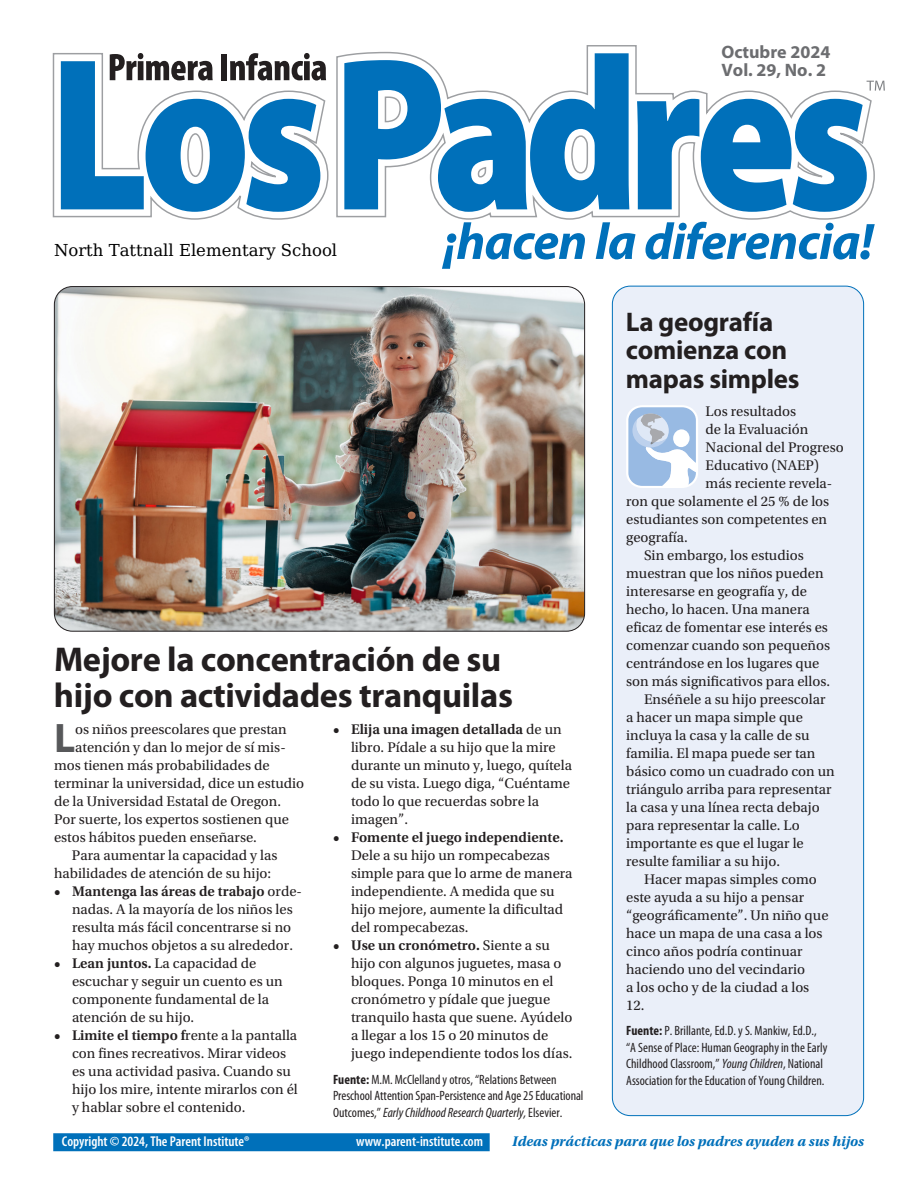
<style>
.page{position:relative;width:918px;height:1188px;background:#fff}
.page>*{position:absolute;margin:0;border:0;box-sizing:border-box;transform-origin:0 0}
.t1{font:700 41.4px "Myriad Pro";color:#57585a}
.t2{font:700 34.5px/36px "Myriad Pro";letter-spacing:-.01em;color:#231f20}
.t3{font:700 27px/28.5px "Myriad Pro";letter-spacing:-.01em;color:#231f20}
.t4{font:700 18px/18px "Myriad Pro";color:#6c6d70}
.t5{font:16.5px "DejaVu Math Te X Gyre";color:#000}
.t6{font:14.7px/18px "Utopia Std";color:#231f20}
.t7{font:italic 700 14.7px "Utopia Std";color:#0070ba}
.t8{font:600 14.7px "Utopia Std";color:#231f20}
.t9{font:600 condensed 14.25px "Myriad Pro";color:#fff}
.t10{font:condensed 13.5px/16.5px "Myriad Pro";color:#231f20}
.s1{font-weight:600}
.s2{font-weight:700}
.s3{font-style:italic}
</style>
<div class="page">
<div style="left:612px;top:286px;width:252px;height:830px;background:#eaeff9;border-radius:18px"></div>
<div style="left:54px;top:1134px;width:435px;height:16px;background:#0070ba"></div>
<div style="left:53px;top:1133px;width:437px;height:18px;border:2px solid #0070ba"></div>
<svg style="left:626px;top:405px;width:72px;height:83px;background:#c0d3eb"></svg>
<svg style="left:442px;top:222px;width:143px;height:47px"></svg>
<svg style="left:596px;top:222px;width:40px;height:38px"></svg>
<svg style="left:645px;top:222px;width:230px;height:38px"></svg>
<svg style="left:53px;top:45px;width:823px;height:175px"></svg>
<svg style="left:344px;top:53px;width:285px;height:159px"></svg>
<svg style="left:637px;top:99px;width:230px;height:113px"></svg>
<svg style="left:61px;top:53px;width:265px;height:159px"></svg>
<svg style="left:867px;top:81px;width:18px;height:10px"></svg>
<img style="left:54px;top:287px;width:531px;height:343px">
<p class="t4" style="left:722px;top:42px;width:110px">Octubre 2024<br>Vol. 29, No. 2</p>
<p class="t5" style="left:54px;top:243px;width:285px">North Tattnall Elementary School</p>
<h2 class="t2" style="left:54px;top:640px;width:460px">Mejore la concentración de su hijo con actividades tranquilas</h2>
<h1 class="t1" style="left:54px;top:711px;width:23px">L</h1>
<p class="t6" style="left:75px;top:721px;width:213px">os niños preescolares que prestan</p>
<p class="t6" style="left:351px;top:721px;width:223px;text-indent:-18px"><span class="s1">• Elija una imagen detallada</span> de un libro. Pídale a su hijo que la mire durante un minuto y, luego, quítela de su vista. Luego diga, “Cuéntame todo lo que recuerdas sobre la imagen”.</p>
<p class="t8" style="left:333px;top:829px;width:232px">• Fomente el juego independiente.</p>
<p class="t6" style="left:351px;top:847px;width:223px">Dele a su hijo un rompecabezas simple para que lo arme de manera independiente. A medida que su hijo mejore, aumente la dificultad del rompecabezas.</p>
<p class="t6" style="left:351px;top:937px;width:223px;text-indent:-18px"><span class="s1">• Use un cronómetro.</span> Siente a su hijo con algunos juguetes, masa o bloques. Ponga 10 minutos en el cronómetro y pídale que juegue tranquilo hasta que suene. Ayúdelo a llegar a los 15 o 20 minutos de juego independiente todos los días.</p>
<p class="t10" style="left:333px;top:1071px;width:252px"><span class="s2">Fuente:</span> M.M. McClelland y otros, “Relations Between<br>Preschool Attention Span-Persistence and Age 25 Educational<br>Outcomes,” <span class="s3">Early Childhood Research Quarterly,</span> Elsevier.</p>
<p class="t6" style="left:75px;top:739px;width:212px">atención y dan lo mejor de sí mis-</p>
<p class="t6" style="left:54px;top:757px;width:217px">mos tienen más probabilidades de</p>
<p class="t6" style="left:54px;top:775px;width:252px">terminar la universidad, dice un estudio</p>
<p class="t6" style="left:54px;top:793px;width:229px">de la Universidad Estatal de Oregon.</p>
<p class="t6" style="left:54px;top:811px;width:237px">Por suerte, los expertos sostienen que</p>
<p class="t6" style="left:54px;top:829px;width:204px">estos hábitos pueden enseñarse.</p>
<p class="t6" style="left:72px;top:847px;width:207px">Para aumentar la capacidad y las</p>
<p class="t6" style="left:54px;top:865px;width:219px">habilidades de atención de su hijo:</p>
<p class="t6" style="left:72px;top:883px;width:231px;text-indent:-18px"><span class="s1">• Mantenga las áreas de trabajo</span> orde&shy;nadas. A la mayoría de los niños les resulta más fácil concentrarse si no hay muchos objetos a su alrededor.</p>
<p class="t6" style="left:72px;top:955px;width:212px;text-indent:-18px"><span class="s1">• Lean juntos.</span> La capacidad de escuchar y seguir un cuento es un componente fundamental de la atención de su hijo.</p>
<p class="t6" style="left:72px;top:1027px;width:227px;text-indent:-18px"><span class="s1">• Limite el tiempo f</span>rente a la pantalla con fines recreativos. Mirar videos es una actividad pasiva. Cuando su hijo los mire, intente mirarlos con él y hablar sobre el contenido.</p>
<h3 class="t3" style="left:626px;top:307px;width:175px">La geografía comienza con mapas simples</h3>
<p class="t6" style="left:706px;top:402px;width:92px">Los resultados</p>
<p class="t6" style="left:706px;top:420px;width:104px">de la Evaluación</p>
<p class="t6" style="left:706px;top:438px;width:140px">Nacional del Progreso</p>
<p class="t6" style="left:706px;top:456px;width:115px">Educativo (NAEP)</p>
<p class="t6" style="left:706px;top:474px;width:128px">más reciente revela-</p>
<p class="t6" style="left:626px;top:492px;width:205px">ron que solamente el 25 % de los</p>
<p class="t6" style="left:626px;top:510px;width:203px">estudiantes son competentes en</p>
<p class="t6" style="left:626px;top:528px;width:63px">geografía.</p>
<p class="t6" style="left:644px;top:546px;width:161px">Sin embargo, los estudios</p>
<p class="t6" style="left:626px;top:564px;width:199px">muestran que los niños pueden</p>
<p class="t6" style="left:626px;top:582px;width:182px">interesarse en geografía y, de</p>
<p class="t6" style="left:626px;top:600px;width:185px">hecho, lo hacen. Una manera</p>
<p class="t6" style="left:626px;top:618px;width:203px">eficaz de fomentar ese interés es</p>
<p class="t6" style="left:626px;top:636px;width:205px">comenzar cuando son pequeños</p>
<p class="t6" style="left:626px;top:654px;width:195px">centrándose en los lugares que</p>
<p class="t6" style="left:626px;top:672px;width:206px">son más significativos para ellos.</p>
<p class="t6" style="left:644px;top:690px;width:183px">Enséñele a su hijo preescolar</p>
<p class="t6" style="left:626px;top:708px;width:178px">a hacer un mapa simple que</p>
<p class="t6" style="left:626px;top:726px;width:185px">incluya la casa y la calle de su</p>
<p class="t6" style="left:626px;top:744px;width:191px">familia. El mapa puede ser tan</p>
<p class="t6" style="left:626px;top:762px;width:210px">básico como un cuadrado con un</p>
<p class="t6" style="left:626px;top:780px;width:207px">triángulo arriba para representar</p>
<p class="t6" style="left:626px;top:798px;width:195px">la casa y una línea recta debajo</p>
<p class="t6" style="left:626px;top:816px;width:175px">para representar la calle. Lo</p>
<p class="t6" style="left:626px;top:834px;width:179px">importante es que el lugar le</p>
<p class="t6" style="left:626px;top:852px;width:155px">resulte familiar a su hijo.</p>
<p class="t6" style="left:644px;top:870px;width:174px">Hacer mapas simples como</p>
<p class="t6" style="left:626px;top:888px;width:179px">este ayuda a su hijo a pensar</p>
<p class="t6" style="left:626px;top:906px;width:204px">“geográficamente”. Un niño que</p>
<p class="t6" style="left:626px;top:924px;width:198px">hace un mapa de una casa a los</p>
<p class="t6" style="left:626px;top:942px;width:178px">cinco años podría continuar</p>
<p class="t6" style="left:626px;top:960px;width:181px">haciendo uno del vecindario</p>
<p class="t6" style="left:626px;top:978px;width:185px">a los ocho y de la ciudad a los</p>
<p class="t6" style="left:626px;top:996px;width:20px">12.</p>
<p class="t10" style="left:626px;top:1023px;width:203px"><span class="s2">Fuente:</span> P. Brillante, Ed.D. y S. Mankiw, Ed.D., “A Sense of Place: Human Geography in the Early Childhood Classroom,” <span class="s3">Young Children</span>, National Association for the Education of Young Children.</p>
<p class="t9" style="left:62px;top:1133px;width:189px">Copyright © 2024, The Parent Institute®</p>
<p class="t9" style="left:356px;top:1133px;width:128px">www.parent-institute.com</p>
<p class="t7" style="left:512px;top:1132px;width:353px">Ideas prácticas para que los padres ayuden a sus hijos</p>
</div>
